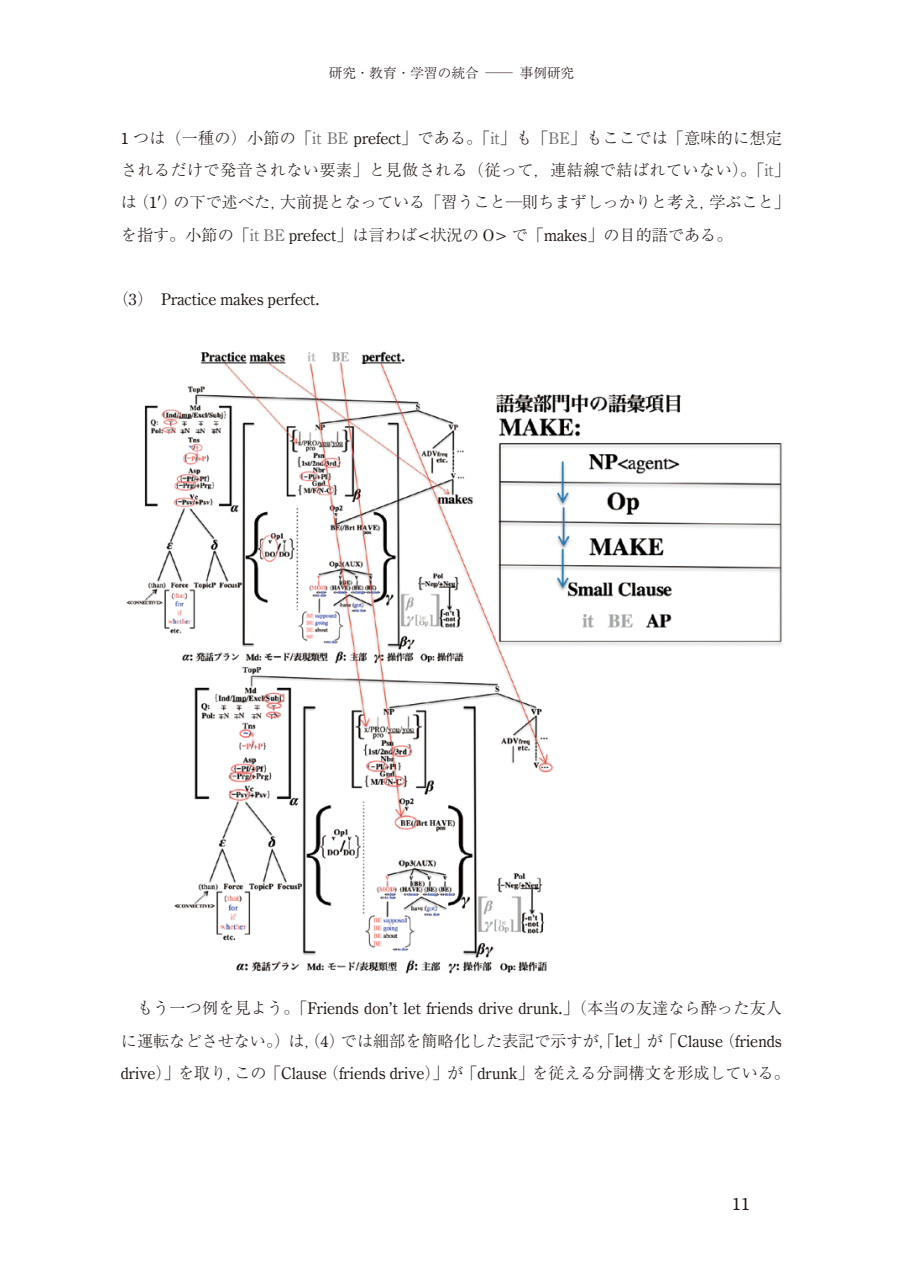
<style>
.page{position:relative;width:903px;height:1275px;background:#fff}
.page>*{position:absolute;margin:0;border:0;box-sizing:border-box;transform-origin:0 0}
.t1{font:17.32px "Century Oldstyle";color:#231916}
.t2{font:300 16.1px/32.2px "Ryumin Pro";color:#231916}
.t3{font:16.1px "Century Oldstyle";color:#231916}
.t4{font:300 13.65px "Ryumin Pro";color:#231916}
.s1{font-family:"Century Oldstyle";font-weight:400}
.s2{font-family:"Century Oldstyle";font-weight:400;color:#727272}
.s3{font-family:"Cambria";font-weight:400}
.s4{font-family:"Ryumin Pro";font-weight:300}
</style>
<div class="page">
<img style="left:126px;top:351px;width:656px;height:623px">
<p class="t4" style="left:329px;top:63px;width:247px">研究・教育・学習の統合 ─ 事例研究</p>
<p class="t2" style="left:121px;top:120px;width:671px"><span class="s1">1</span> つは（一種の）小節の「<span class="s2">it BE</span> <span class="s1">prefect</span>」である。「<span class="s2">it</span>」も「<span class="s2">BE</span>」もここでは「意味的に想定されるだけで発音されない要素」と見做される（従って，連結線で結ばれていない）。「<span class="s2">it</span>」は（<span class="s1">1</span><span class="s3">′</span>）の下で述べた，大前提となっている「習うこと─則ちまずしっかりと考え，学ぶこと」を指す。小節の「<span class="s2">it BE</span> <span class="s1">prefect</span>」は言わば<span class="s1">&lt;</span>状況の <span class="s1">O&gt;</span> で「<span class="s1">makes</span>」の目的語である。</p>
<p class="t3" style="left:113px;top:290px;width:208px"><span class="s4">（</span>3<span class="s4">）　</span>Practice makes perfect.</p>
<p class="t3" style="left:137px;top:999px;width:646px"><span class="s4">もう一つ例を見よう。「</span>Friends don’t let friends drive drunk.<span class="s4">」（本当の友達なら酔った友人</span></p>
<p class="t2" style="left:121px;top:1023px;width:671px">に運転などさせない。）は，（<span class="s1">4</span>）では細部を簡略化した表記で示すが，「<span class="s1">let</span>」が「<span class="s1">Clause</span> （<span class="s1">friends drive</span>）」を取り，この「<span class="s1">Clause</span> （<span class="s1">friends drive</span>）」が「<span class="s1">drunk</span>」を従える分詞構文を形成している。</p>
<p class="t1" style="left:732px;top:1193px;width:19px">11</p>
</div>
